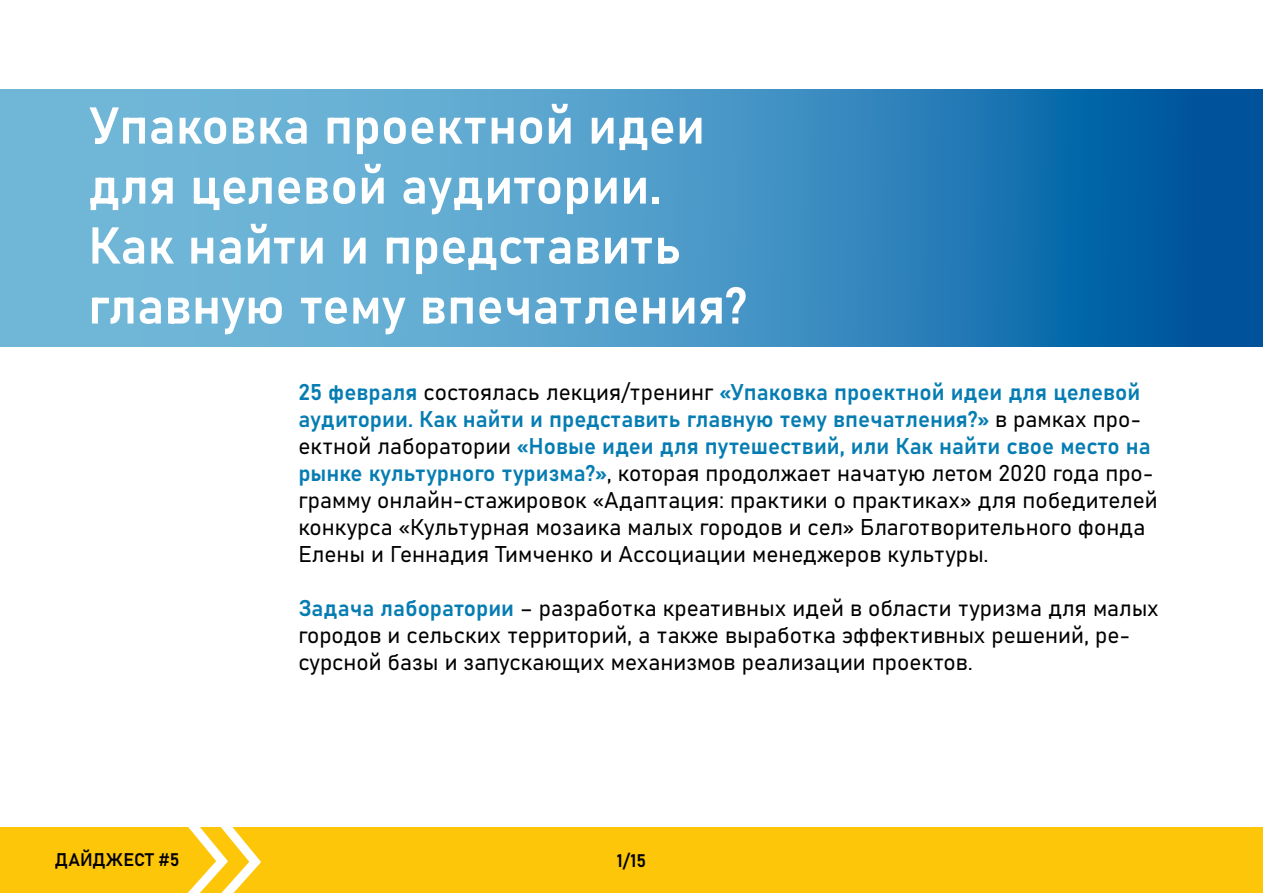
<style>
.page{position:relative;width:1263px;height:893px;background:#fff}
.page>*{position:absolute;margin:0;border:0;box-sizing:border-box;transform-origin:0 0}
.t1{font:51px/60px "Bahnschrift";color:#fff}
.t2{font:22.5px/27px "Bahnschrift";color:#000}
.t3{font:18px "Bahnschrift";color:#000}
.s1{color:#067db2}
</style>
<div class="page">
<div style="left:0;top:827px;width:1263px;height:66px;background:#fdc608"></div>
<svg style="left:187px;top:827px;width:74px;height:66px"></svg>
<svg style="left:0;top:89px;width:1262px;height:258px;background:#4594c4"></svg>
<h1 class="t1" style="left:88px;top:92px;width:661px">Упаковка проектной идеи для целевой аудитории.<br>Как найти и представить главную тему впечатления?</h1>
<p class="t2" style="left:298px;top:377px;width:861px"><span class="s1">25 февраля</span> состоялась лекция/тренинг <span class="s1">«Упаковка проектной идеи для целевой аудитории. Как найти и представить главную тему впечатления?»</span> в рамках про&shy;ектной лаборатории <span class="s1">«Новые идеи для путешествий, или Как найти свое место на рынке культурного туризма?»</span>, которая продолжает начатую летом 2020 года про&shy;грамму онлайн-стажировок «Адаптация: практики о практиках» для победителей конкурса «Культурная мозаика малых городов и сел» Благотворительного фонда Елены и Геннадия Тимченко и Ассоциации менеджеров культуры.</p>
<p class="t2" style="left:298px;top:593px;width:862px"><span class="s1">Задача лаборатории</span> – разработка креативных идей в области туризма для малых городов и сельских территорий, а также выработка эффективных решений, ре&shy;сурсной базы и запускающих механизмов реализации проектов.</p>
<p class="t3" style="left:55px;top:846px;width:126px">ДАЙДЖЕСТ #5</p>
<p class="t3" style="left:617px;top:847px;width:31px">1/15</p>
</div>
